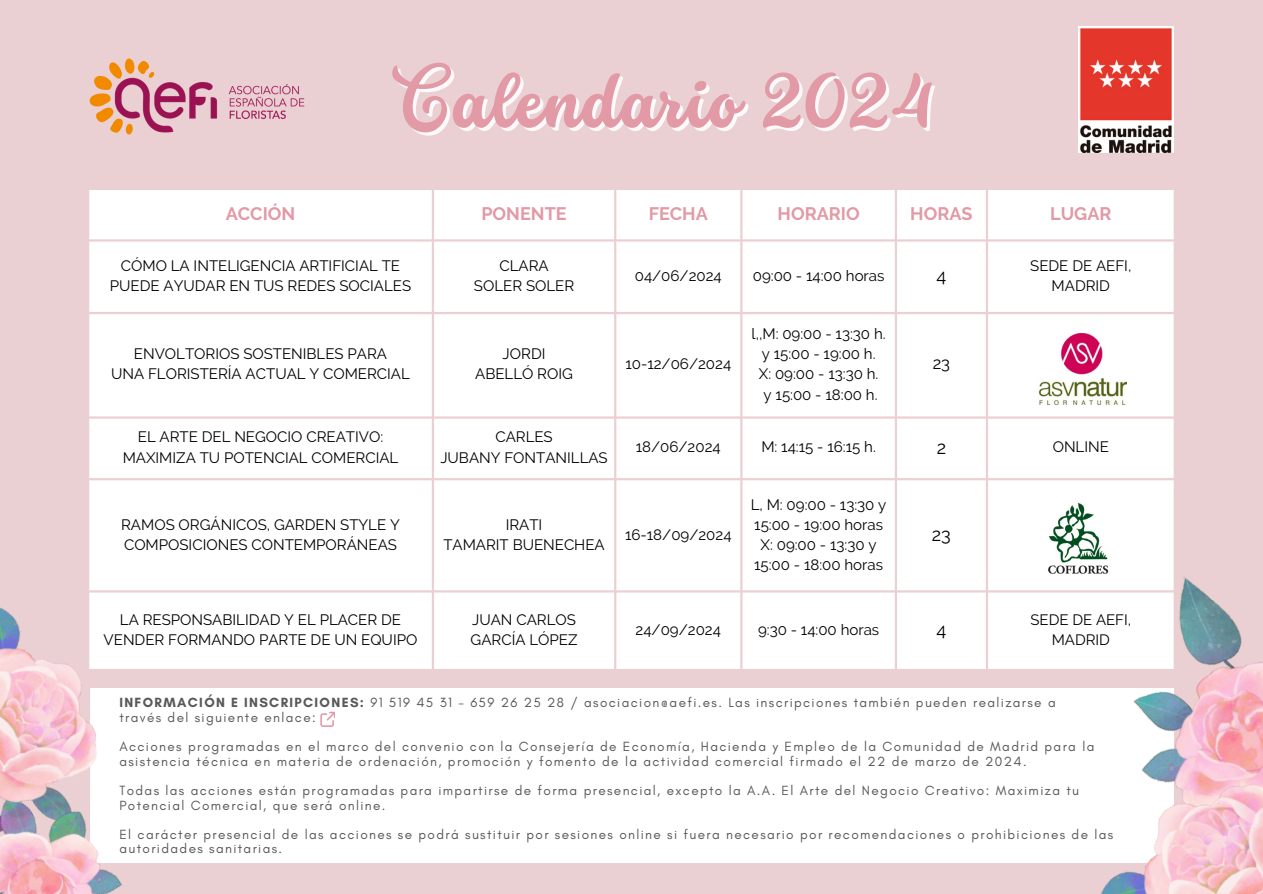
<style>
.page{position:relative;width:1263px;height:894px;background:#fff}
.page>*{position:absolute;margin:0;border:0;box-sizing:border-box;transform-origin:0 0}
.t1{font:800 72.45px "Stars Love Bottom";color:#e19aa6}
.t2{font:700 18px "Raleway";color:#e19aa6}
.t3{font:18px "Raleway";color:#000}
.t4{font:16.5px "Raleway";color:#000}
.t5{font:15px/20.2px "Raleway";color:#000}
.t6{font:13.5px/14.7px "Glacial Indifference";letter-spacing:.1em;color:#585858}
.s1{font-weight:700}
</style>
<div class="page">
<div style="left:0;top:0;width:1263px;height:893px;background:#ebd0d3"></div>
<div style="left:89px;top:190px;width:1085px;height:478px;background:#fff"></div>
<div style="left:91px;top:688px;width:1083px;height:174px;background:#fff"></div>
<img style="left:1078px;top:26px;width:96px;height:126px">
<img style="left:1038px;top:334px;width:88px;height:70px">
<svg style="left:320px;top:711px;width:15px;height:15px"></svg>
<img style="left:1007px;top:521px;width:235px;height:342px">
<img style="left:1075px;top:647px;width:188px;height:246px">
<img style="left:89px;top:58px;width:216px;height:77px">
<img style="left:0;top:585px;width:217px;height:308px">
<img style="left:1046px;top:502px;width:65px;height:72px">
<p class="t1" style="left:392px;top:60px;width:543px">Calendario 2024</p>
<p class="t2" style="left:226px;top:203px;width:71px">ACCIÓN</p>
<p class="t2" style="left:481px;top:203px;width:87px">PONENTE</p>
<h1 class="t2" style="left:649px;top:203px;width:61px">FECHA</h1>
<p class="t2" style="left:778px;top:203px;width:84px">HORARIO</p>
<p class="t2" style="left:910px;top:203px;width:64px">HORAS</p>
<p class="t2" style="left:1050px;top:203px;width:63px">LUGAR</p>
<p class="t5" style="left:121px;top:255px;width:281px">CÓMO LA INTELIGENCIA ARTIFICIAL TE</p>
<p class="t5" style="left:110px;top:275px;width:303px">PUEDE AYUDAR EN TUS REDES SOCIALES</p>
<p class="t5" style="left:1030px;top:255px;width:103px">SEDE DE AEFI,</p>
<p class="t5" style="left:1052px;top:275px;width:60px">MADRID</p>
<p class="t5" style="left:499px;top:255px;width:51px">CLARA</p>
<p class="t5" style="left:474px;top:275px;width:102px">SOLER SOLER</p>
<p class="t5" style="left:635px;top:265px;width:88px">04/06/2024</p>
<p class="t5" style="left:753px;top:265px;width:133px">09:00 - 14:00 horas</p>
<p class="t3" style="left:936px;top:265px;width:11px">4</p>
<p class="t5" style="left:134px;top:343px;width:255px">ENVOLTORIOS SOSTENIBLES PARA</p>
<p class="t5" style="left:111px;top:364px;width:300px">UNA FLORISTERÍA ACTUAL Y COMERCIAL</p>
<p class="t5" style="left:138px;top:427px;width:247px">EL ARTE DEL NEGOCIO CREATIVO:</p>
<p class="t5" style="left:123px;top:447px;width:277px">MAXIMIZA TU POTENCIAL COMERCIAL</p>
<p class="t5" style="left:503px;top:343px;width:44px">JORDI</p>
<p class="t5" style="left:475px;top:364px;width:99px">ABELLÓ ROIG</p>
<p class="t5" style="left:495px;top:427px;width:59px">CARLES</p>
<p class="t5" style="left:440px;top:447px;width:169px">JUBANY FONTANILLAS</p>
<p class="t5" style="left:121px;top:514px;width:280px">RAMOS ORGÁNICOS, GARDEN STYLE Y<br>COMPOSICIONES CONTEMPORÁNEAS</p>
<p class="t5" style="left:506px;top:514px;width:38px">IRATI</p>
<p class="t5" style="left:443px;top:534px;width:163px">TAMARIT BUENECHEA</p>
<p class="t5" style="left:104px;top:609px;width:315px;text-align:center">LA RESPONSABILIDAD Y EL PLACER DE<br>VENDER FORMANDO PARTE DE UN EQUIPO</p>
<p class="t5" style="left:472px;top:609px;width:105px">JUAN CARLOS</p>
<p class="t5" style="left:471px;top:630px;width:108px">GARCÍA LÓPEZ</p>
<p class="t5" style="left:625px;top:354px;width:107px">10-12/06/2024</p>
<p class="t5" style="left:752px;top:323px;width:136px">l,,M: 09:00 - 13:30 h.</p>
<p class="t5" style="left:762px;top:343px;width:115px">y 15:00 - 19:00 h.</p>
<p class="t5" style="left:759px;top:364px;width:121px">X: 09:00 - 13:30 h.</p>
<p class="t5" style="left:764px;top:384px;width:115px">y 15:00 - 18:00 h.</p>
<p class="t4" style="left:933px;top:354px;width:19px">23</p>
<p class="t5" style="left:636px;top:437px;width:86px">18/06/2024</p>
<p class="t5" style="left:761px;top:437px;width:116px">M: 14:15 - 16:15 h.</p>
<p class="t3" style="left:937px;top:436px;width:11px">2</p>
<p class="t5" style="left:1053px;top:437px;width:58px">ONLINE</p>
<p class="t5" style="left:625px;top:524px;width:108px">16-18/09/2024</p>
<p class="t5" style="left:751px;top:494px;width:137px">L, M: 09:00 - 13:30 y<br>15:00 - 19:00 horas</p>
<p class="t5" style="left:761px;top:534px;width:118px">X: 09:00 - 13:30 y</p>
<p class="t5" style="left:754px;top:555px;width:130px">15:00 - 18:00 horas</p>
<p class="t3" style="left:932px;top:524px;width:21px">23</p>
<p class="t5" style="left:636px;top:619px;width:87px">24/09/2024</p>
<p class="t5" style="left:758px;top:619px;width:123px">9:30 - 14:00 horas</p>
<p class="t3" style="left:936px;top:619px;width:11px">4</p>
<p class="t5" style="left:1030px;top:609px;width:102px">SEDE DE AEFI,</p>
<p class="t5" style="left:1052px;top:630px;width:60px">MADRID</p>
<p class="t6" style="left:119px;top:694px;width:938px"><span class="s1">INFORMACIÓN E INSCRIPCIONES:</span> 91 519 45 31 - 659 26 25 28 / asociacion@aefi.es. Las inscripciones también pueden realizarse a través del siguiente enlace:</p>
<p class="t6" style="left:119px;top:738px;width:976px">Acciones programadas en el marco del convenio con la Consejería de Economía, Hacienda y Empleo de la Comunidad de Madrid para la asistencia técnica en materia de ordenación, promoción y fomento de la actividad comercial firmado el 22 de marzo de 2024.</p>
<p class="t6" style="left:119px;top:782px;width:961px">Todas las acciones están programadas para impartirse de forma presencial, excepto la A.A. El Arte del Negocio Creativo: Maximiza tu<br>Potencial Comercial, que será online.</p>
<p class="t6" style="left:119px;top:826px;width:995px">El carácter presencial de las acciones se podrá sustituir por sesiones online si fuera necesario por recomendaciones o prohibiciones de las autoridades sanitarias.</p>
</div>
